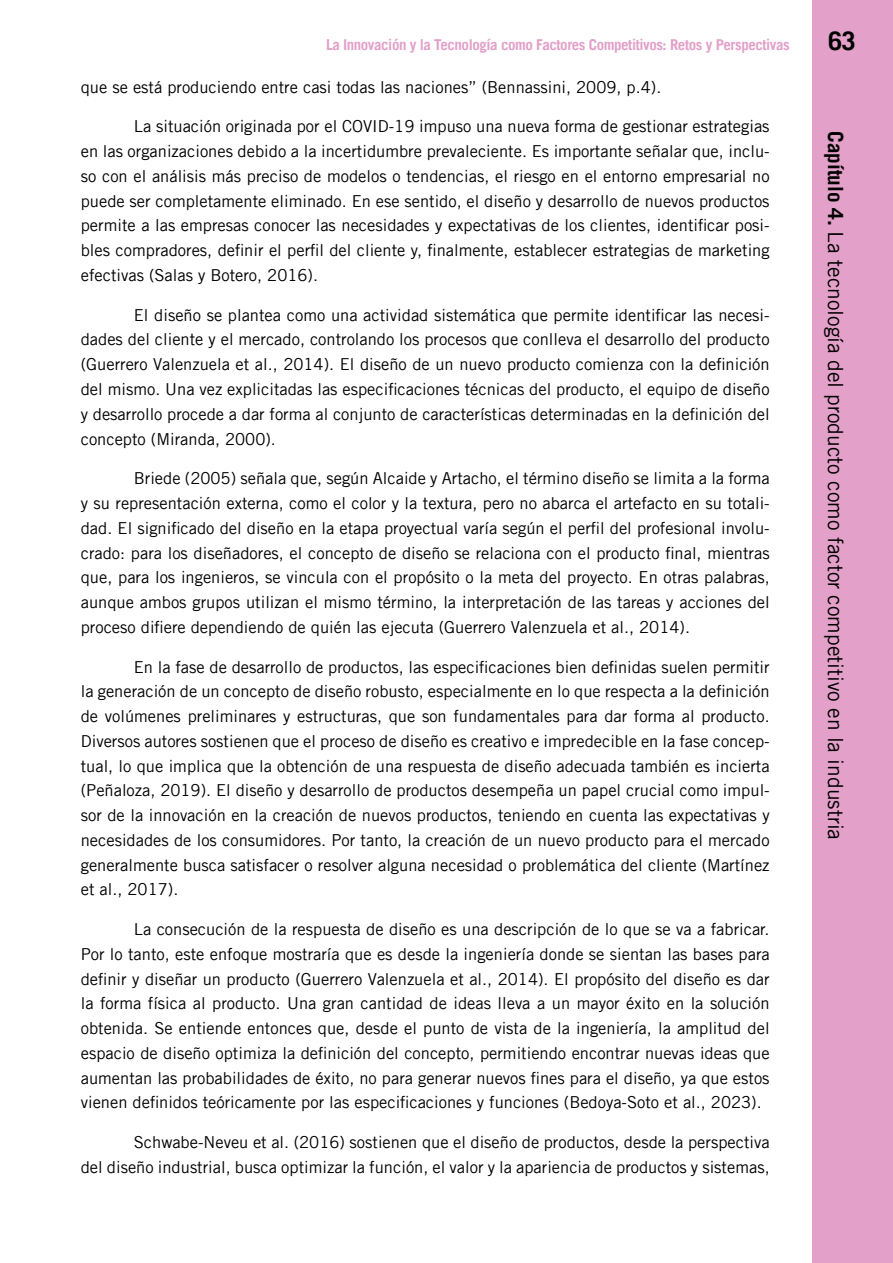
<style>
.page{position:relative;width:893px;height:1263px;background:#fff}
.page>*{position:absolute;margin:0;border:0;box-sizing:border-box;transform-origin:0 0}
.t1{font:700 25.5px "Trade Gothic LT";color:#000}
.t2{font:21px "Trade Gothic LT";color:#000}
.t3{font:16.5px/24.8px "Trade Gothic LT";color:#000;text-align:justify}
.t4{font:700 15px "Trade Gothic LT";letter-spacing:-.03em;color:#e2a0c8}
.s1{font-weight:700}
</style>
<div class="page">
<div style="left:812px;top:0;width:81px;height:1263px;background:#e3a0c9"></div>
<p class="t4" style="left:326px;top:36px;width:465px">La Innovación y la Tecnología como Factores Competitivos: Retos y Perspectivas</p>
<h1 class="t1" style="left:828px;top:26px;width:29px">63</h1>
<p class="t3" style="left:81px;top:74px;width:582px">que se está produciendo entre casi todas las naciones” (Bennassini, 2009, p.4).</p>
<p class="t3" style="left:81px;top:114px;width:690px;text-indent:53px">La situación originada por el COVID-19 impuso una nueva forma de gestionar estrategias en las organizaciones debido a la incertidumbre prevaleciente. Es importante señalar que, inclu&shy;so con el análisis más preciso de modelos o tendencias, el riesgo en el entorno empresarial no puede ser completamente eliminado. En ese sentido, el diseño y desarrollo de nuevos productos permite a las empresas conocer las necesidades y expectativas de los clientes, identificar posi&shy;bles compradores, definir el perfil del cliente y, finalmente, establecer estrategias de marketing efectivas (Salas y Botero, 2016).</p>
<p class="t3" style="left:81px;top:302px;width:690px;text-indent:53px">El diseño se plantea como una actividad sistemática que permite identificar las necesi&shy;dades del cliente y el mercado, controlando los procesos que conlleva el desarrollo del producto (Guerrero Valenzuela et al., 2014). El diseño de un nuevo producto comienza con la definición del mismo. Una vez explicitadas las especificaciones técnicas del producto, el equipo de diseño y desarrollo procede a dar forma al conjunto de características determinadas en la definición del concepto (Miranda, 2000).</p>
<p class="t3" style="left:81px;top:466px;width:690px;text-indent:53px">Briede (2005) señala que, según Alcaide y Artacho, el término diseño se limita a la forma y su representación externa, como el color y la textura, pero no abarca el artefacto en su totali&shy;dad. El significado del diseño en la etapa proyectual varía según el perfil del profesional involu&shy;crado: para los diseñadores, el concepto de diseño se relaciona con el producto final, mientras que, para los ingenieros, se vincula con el propósito o la meta del proyecto. En otras palabras, aunque ambos grupos utilizan el mismo término, la interpretación de las tareas y acciones del proceso difiere dependiendo de quién las ejecuta (Guerrero Valenzuela et al., 2014).</p>
<p class="t3" style="left:81px;top:654px;width:690px;text-indent:53px">En la fase de desarrollo de productos, las especificaciones bien definidas suelen permitir la generación de un concepto de diseño robusto, especialmente en lo que respecta a la definición de volúmenes preliminares y estructuras, que son fundamentales para dar forma al producto.<br>Diversos autores sostienen que el proceso de diseño es creativo e impredecible en la fase concep&shy;tual, lo que implica que la obtención de una respuesta de diseño adecuada también es incierta (Peñaloza, 2019). El diseño y desarrollo de productos desempeña un papel crucial como impul&shy;sor de la innovación en la creación de nuevos productos, teniendo en cuenta las expectativas y necesidades de los consumidores. Por tanto, la creación de un nuevo producto para el mercado generalmente busca satisfacer o resolver alguna necesidad o problemática del cliente (Martínez et al., 2017).</p>
<p class="t3" style="left:81px;top:916px;width:690px;text-indent:53px">La consecución de la respuesta de diseño es una descripción de lo que se va a fabricar.<br>Por lo tanto, este enfoque mostraría que es desde la ingeniería donde se sientan las bases para definir y diseñar un producto (Guerrero Valenzuela et al., 2014). El propósito del diseño es dar la forma física al producto. Una gran cantidad de ideas lleva a un mayor éxito en la solución obtenida. Se entiende entonces que, desde el punto de vista de la ingeniería, la amplitud del espacio de diseño optimiza la definición del concepto, permitiendo encontrar nuevas ideas que aumentan las probabilidades de éxito, no para generar nuevos fines para el diseño, ya que estos vienen definidos teóricamente por las especificaciones y funciones (Bedoya-Soto et al., 2023).</p>
<p class="t3" style="left:81px;top:1129px;width:690px;text-align:right">Schwabe-Neveu et al. (2016) sostienen que el diseño de productos, desde la perspectiva<br>del diseño industrial, busca optimizar la función, el valor y la apariencia de productos y sistemas,</p>
<p class="t2" style="left:848px;top:131px;width:710px;rotate:90deg"><span class="s1">Capítulo 4.</span> La tecnología del producto como factor competitivo en la industria</p>
</div>
